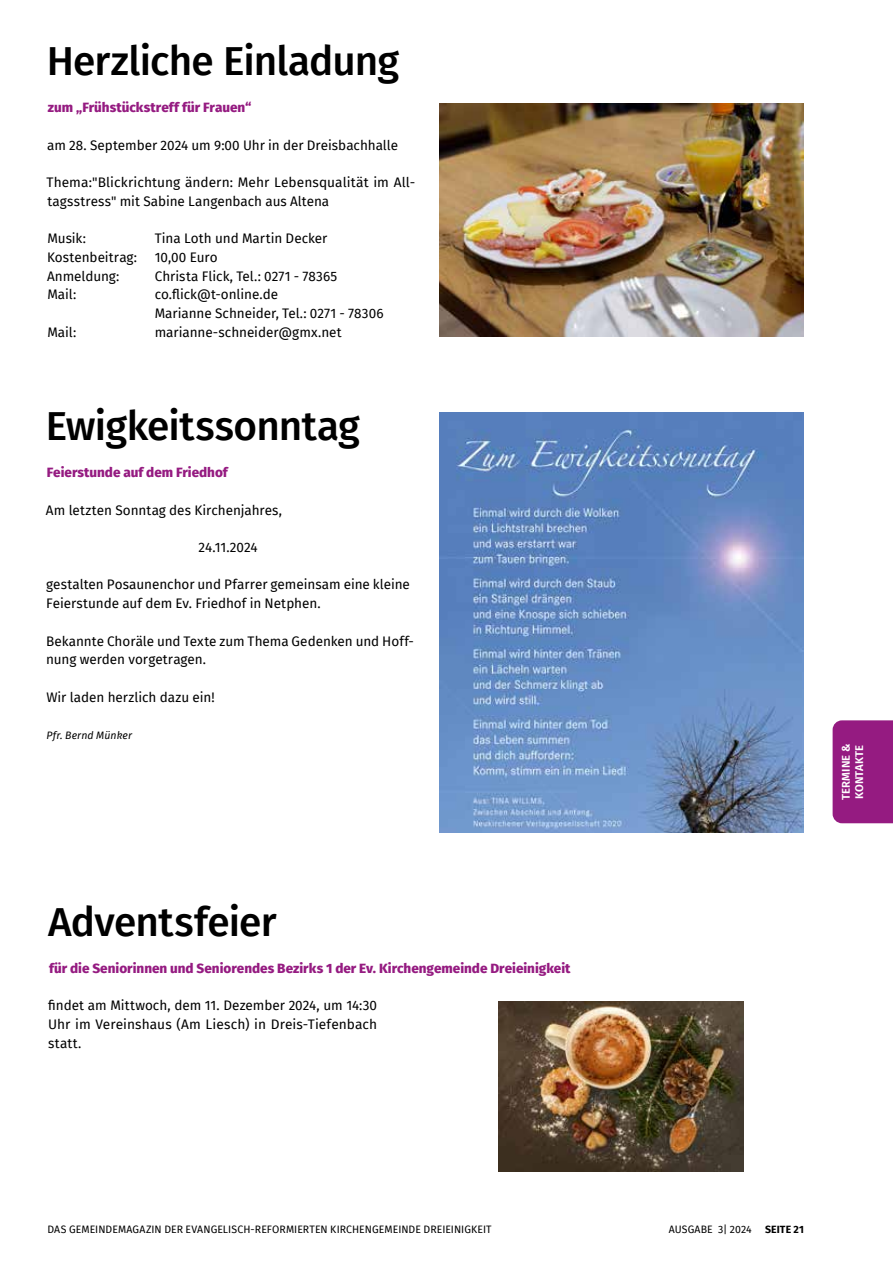
<style>
.page{position:relative;width:893px;height:1263px;background:#fff}
.page>*{position:absolute;margin:0;border:0;box-sizing:border-box;transform-origin:0 0}
.t1{font:500 40.5px "Fira Sans";letter-spacing:-.02em;color:#000}
.t2{font:13.5px/18.8px "Fira Sans";color:#000}
.t3{font:800 13.5px "Fira Sans";color:#951b81}
.t4{font:600 11.25px/13.5px "Fira Sans";letter-spacing:.005em;color:#fff}
.t5{font:10.5px "Fira Sans";letter-spacing:.005em;color:#000}
.t6{font:italic 10.5px "Fira Sans";letter-spacing:.01em;color:#000}
.t7{font:700 10.5px "Fira Sans";letter-spacing:.01em;color:#000}
</style>
<div class="page">
<div style="left:833px;top:720px;width:60px;height:103px;background:#951b81"></div>
<img style="left:439px;top:412px;width:364px;height:421px">
<img style="left:498px;top:1001px;width:246px;height:171px">
<img style="left:440px;top:103px;width:363px;height:234px">
<h1 class="t1" style="left:47px;top:28px;width:354px">Herzliche Einladung</h1>
<p class="t3" style="left:48px;top:96px;width:205px">zum „Frühstückstreff für Frauen“</p>
<p class="t2" style="left:47px;top:135px;width:352px">am 28. September 2024 um 9:00 Uhr in der Dreisbachhalle</p>
<p class="t2" style="left:46px;top:173px;width:370px">Thema:"Blickrichtung ändern: Mehr Lebensqualität im All&shy;tagsstress" mit Sabine Langenbach aus Altena</p>
<p class="t2" style="left:47px;top:229px;width:40px">Musik:</p>
<p class="t2" style="left:155px;top:229px;width:174px">Tina Loth und Martin Decker</p>
<p class="t2" style="left:47px;top:247px;width:91px">Kostenbeitrag:</p>
<p class="t2" style="left:155px;top:247px;width:64px">10,00 Euro</p>
<p class="t2" style="left:47px;top:266px;width:74px">Anmeldung:</p>
<p class="t2" style="left:155px;top:266px;width:184px">Christa Flick, Tel.: 0271 - 78365</p>
<p class="t2" style="left:47px;top:285px;width:30px">Mail:</p>
<p class="t2" style="left:155px;top:285px;width:230px">co.flick@t-online.de<br>Marianne Schneider, Tel.: 0271 - 78306</p>
<p class="t2" style="left:47px;top:322px;width:30px">Mail:</p>
<p class="t2" style="left:155px;top:322px;width:188px">marianne-schneider@gmx.net</p>
<h1 class="t1" style="left:46px;top:393px;width:316px">Ewigkeitssonntag</h1>
<p class="t3" style="left:47px;top:461px;width:183px">Feierstunde auf dem Friedhof</p>
<p class="t2" style="left:46px;top:500px;width:238px">Am letzten Sonntag des Kirchenjahres,</p>
<p class="t2" style="left:199px;top:537px;width:61px">24.11.2024</p>
<p class="t2" style="left:46px;top:575px;width:365px">gestalten Posaunenchor und Pfarrer gemeinsam eine kleine<br>Feierstunde auf dem Ev. Friedhof in Netphen.</p>
<p class="t2" style="left:46px;top:631px;width:370px">Bekannte Choräle und Texte zum Thema Gedenken und Hoff&shy;nung werden vorgetragen.</p>
<p class="t2" style="left:46px;top:687px;width:170px">Wir laden herzlich dazu ein!</p>
<p class="t6" style="left:46px;top:727px;width:87px">Pfr. Bernd Münker</p>
<h1 class="t1" style="left:48px;top:889px;width:230px">Adventsfeier</h1>
<p class="t3" style="left:49px;top:956px;width:523px">für die Seniorinnen und Seniorendes Bezirks 1 der Ev. Kirchengemeinde Dreieinigkeit</p>
<p class="t2" style="left:48px;top:996px;width:330px;text-align:justify">findet am Mittwoch, dem 11. Dezember 2024, um 14:30<br>Uhr im Vereinshaus (Am Liesch) in Dreis-Tiefenbach statt.</p>
<p class="t4" style="left:838px;top:800px;width:57px;rotate:-90deg">TERMINE &amp;<br>KONTAKTE</p>
<p class="t5" style="left:48px;top:1221px;width:446px">DAS GEMEINDEMAGAZIN DER EVANGELISCH-REFORMIERTEN KIRCHENGEMEINDE DREIEINIGKEIT</p>
<p class="t5" style="left:669px;top:1222px;width:84px">AUSGABE 3| 2024</p>
<p class="t7" style="left:765px;top:1221px;width:40px">SEITE 21</p>
</div>
